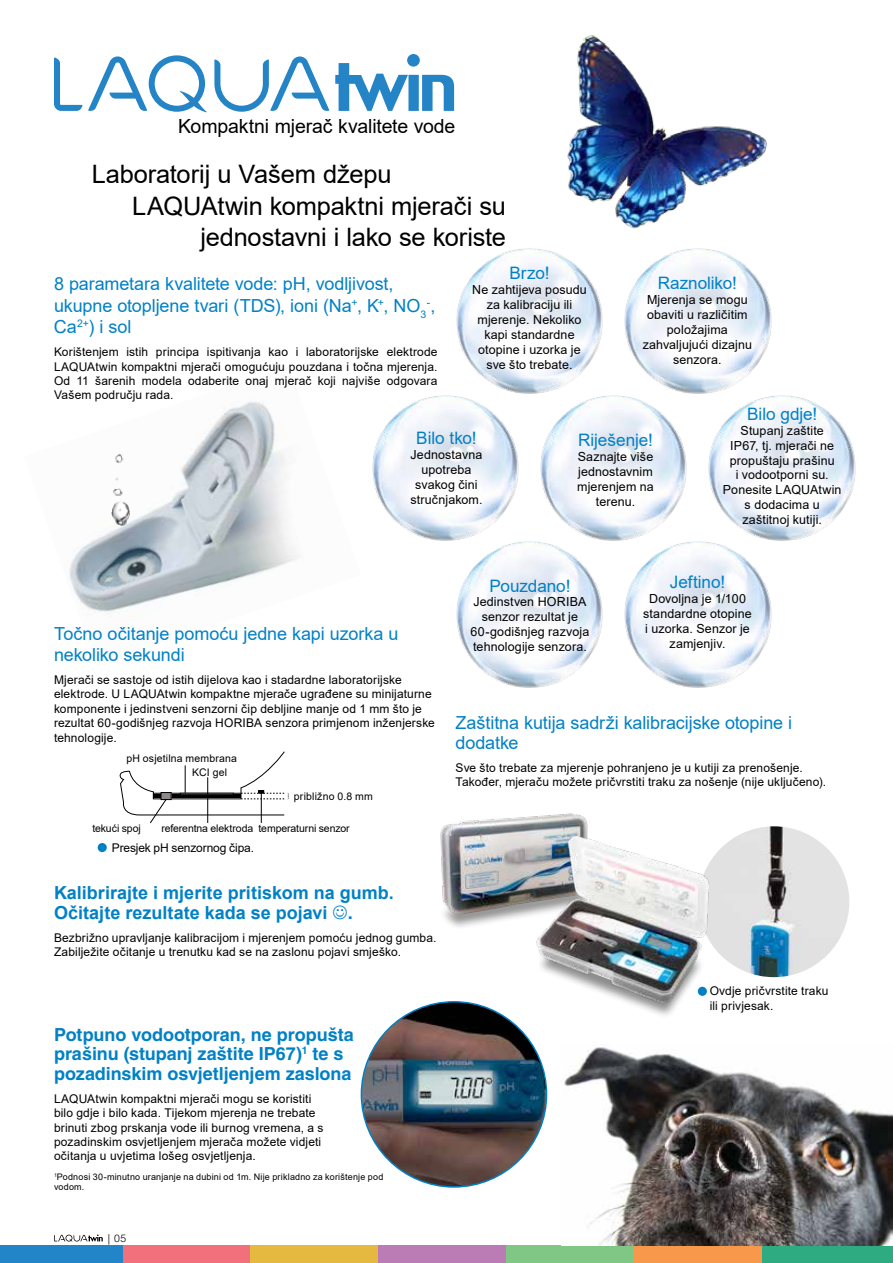
<style>
.page{position:relative;width:893px;height:1263px;background:#fff}
.page>*{position:absolute;margin:0;border:0;box-sizing:border-box;transform-origin:0 0}
.t1{font:25.35px/30.5px "Arial";letter-spacing:-.005em;color:#000;text-align:right}
.t2{font:19.5px "Arial";letter-spacing:-.005em;color:#000}
.t3{font:18px/21.6px "Arial";letter-spacing:-.005em;color:#0081c6}
.t4{font:700 18px/19.5px "Helvetica LT Std";color:#0081c6}
.t5{font:700 18px/19.5px "Arial";color:#0081c6}
.t6{font:17.1px "Arial";color:#0081c6}
.t7{font:12.45px/15px "Arial";letter-spacing:.01em;color:#000;text-align:center}
.t8{font:12px/14.4px "Arial";letter-spacing:.01em;color:#000}
.t9{font:12px "Arial";letter-spacing:-.015em;color:#000}
.t10{font:10.5px "Arial";letter-spacing:-.005em;color:#000}
.t11{font:10.5px "Arial";letter-spacing:.015em;color:#000}
.t12{font:300 10.5px "Helvetica LT Std";color:#000}
.t13{font:10.5px "Arial";color:#0081c6}
.t14{font:9px/10.8px "Arial";letter-spacing:.02em;color:#000}
.s1{font-size:18px}
.s2{font-family:"Helvetica LT Std"}
</style>
<div class="page">
<div style="left:122px;top:1246px;width:129px;height:17px;background:#f26f7c"></div>
<div style="left:0;top:1246px;width:122px;height:17px;background:#2185c7"></div>
<div style="left:251px;top:1246px;width:128px;height:17px;background:#e5b93f"></div>
<div style="left:379px;top:1246px;width:128px;height:17px;background:#bb7bb5"></div>
<div style="left:507px;top:1246px;width:128px;height:17px;background:#80c786"></div>
<div style="left:635px;top:1246px;width:128px;height:17px;background:#f8984a"></div>
<div style="left:763px;top:1246px;width:130px;height:17px;background:#2eab81"></div>
<svg style="left:54px;top:1234px;width:49px;height:7px"></svg>
<svg style="left:54px;top:54px;width:400px;height:58px"></svg>
<img style="left:69px;top:401px;width:230px;height:216px">
<img style="left:111px;top:455px;width:18px;height:70px">
<svg style="left:119px;top:751px;width:170px;height:73px"></svg>
<div style="left:98px;top:843px;width:9px;height:9px;background:#0081c6;border-radius:50%"></div>
<img style="left:456px;top:248px;width:147px;height:146px">
<img style="left:372px;top:395px;width:147px;height:146px">
<img style="left:540px;top:395px;width:147px;height:146px">
<img style="left:708px;top:395px;width:147px;height:146px">
<img style="left:456px;top:540px;width:147px;height:148px">
<img style="left:624px;top:540px;width:147px;height:148px">
<img style="left:624px;top:248px;width:147px;height:146px">
<img style="left:564px;top:1047px;width:329px;height:199px">
<img style="left:567px;top:35px;width:200px;height:194px">
<img style="left:361px;top:1002px;width:185px;height:185px;border-radius:93px">
<img style="left:698px;top:826px;width:151px;height:151px;border-radius:75px">
<div style="left:439px;top:883px;width:266px;height:136px;background:#000;opacity:.45"></div>
<svg style="left:445px;top:915px;width:91px;height:86px"></svg>
<img style="left:440px;top:813px;width:148px;height:102px">
<img style="left:536px;top:834px;width:174px;height:170px">
<h2 class="t2" style="left:178px;top:112px;width:279px">Kompaktni mjerač kvalitete vode</h2>
<h1 class="t1" style="left:92px;top:158px;width:301px">Laboratorij u Vašem džepu</h1>
<h1 class="t1" style="left:132px;top:191px;width:375px">LAQUAtwin kompaktni mjerači su jednostavni i lako se koriste</h1>
<h3 class="t3" style="left:54px;top:273px;width:374px">8 parametara kvalitete vode: pH, vodljivost, ukupne otopljene tvari (TDS), ioni (Na<sup>+</sup>, K<sup>+</sup>, NO<sub>3</sub></h3>
<p class="t13" style="left:427px;top:295px;width:10px">-<span class="s1">,</span></p>
<h3 class="t3" style="left:54px;top:316px;width:79px">Ca<sup>2+</sup>) i sol</h3>
<p class="t8" style="left:54px;top:345px;width:385px;text-align:justify">Korištenjem istih principa ispitivanja kao i laboratorijske elektrode LAQUAtwin kompaktni mjerači omogućuju pouzdana i točna mjerenja.<br>Od 11 šarenih modela odaberite onaj mjerač koji najviše odgovara Vašem području rada.</p>
<h3 class="t6" style="left:509px;top:262px;width:42px">Brzo!</h3>
<p class="t7" style="left:472px;top:282px;width:116px">Ne zahtijeva posudu za kalibraciju ili mjerenje. Nekoliko kapi standardne otopine i uzorka je sve što trebate.</p>
<h3 class="t6" style="left:658px;top:271px;width:81px">Raznoliko!</h3>
<p class="t7" style="left:643px;top:292px;width:111px">Mjerenja se mogu obaviti u različitim položajima zahvaljujući dizajnu senzora.</p>
<h3 class="t6" style="left:416px;top:426px;width:62px">Bilo tko!</h3>
<p class="t7" style="left:410px;top:447px;width:74px">Jednostavna upotreba svakog čini stručnjakom.</p>
<h3 class="t6" style="left:578px;top:428px;width:77px">Riješenje!</h3>
<p class="t7" style="left:577px;top:449px;width:78px">Saznajte više jednostavnim mjerenjem na terenu.</p>
<h3 class="t6" style="left:747px;top:402px;width:72px">Bilo gdje!</h3>
<p class="t7" style="left:723px;top:423px;width:120px">Stupanj zaštite<br>IP67, tj. mjerači ne propuštaju prašinu<br>i vodootporni su.<br>Ponesite LAQUAtwin s dodacima u zaštitnoj kutiji.</p>
<h3 class="t3" style="left:54px;top:622px;width:346px">Točno očitanje pomoću jedne kapi uzorka u nekoliko sekundi</h3>
<p class="t8" style="left:54px;top:673px;width:382px">Mjerači se sastoje od istih dijelova kao i stadardne laboratorijske elektrode. U LAQUAtwin kompaktne mjerače ugrađene su minijaturne komponente i jedinstveni senzorni čip debljine manje od 1 mm što je rezultat 60-godišnjeg razvoja HORIBA senzora primjenom inženjerske tehnologije.</p>
<p class="t11" style="left:126px;top:751px;width:112px">pH osjetilna membrana</p>
<p class="t10" style="left:192px;top:765px;width:36px">KCI gel</p>
<p class="t11" style="left:294px;top:789px;width:81px">približno 0.8 mm</p>
<p class="t10" style="left:92px;top:821px;width:50px">tekući spoj</p>
<p class="t10" style="left:161px;top:821px;width:190px">referentna elektroda temperaturni senzor</p>
<p class="t9" style="left:112px;top:839px;width:144px">Presjek pH senzornog čipa.</p>
<h3 class="t5" style="left:54px;top:883px;width:341px">Kalibrirajte i mjerite pritiskom na gumb.<br>Očitajte rezultate kada se pojavi <span class="s2">.</span></h3>
<p class="t8" style="left:54px;top:930px;width:384px">Bezbrižno upravljanje kalibracijom i mjerenjem pomoću jednog gumba.<br>Zabilježite očitanje u trenutku kad se na zaslonu pojavi smješko.</p>
<h3 class="t4" style="left:54px;top:1024px;width:301px">Potpuno vodootporan, ne propušta prašinu (stupanj zaštite IP67)<sup>1</sup> te s pozadinskim osvjetljenjem zaslona</h3>
<p class="t8" style="left:54px;top:1091px;width:271px">LAQUAtwin kompaktni mjerači mogu se koristiti bilo gdje i bilo kada. Tijekom mjerenja ne trebate brinuti zbog prskanja vode ili burnog vremena, a s pozadinskim osvjetljenjem mjerača možete vidjeti očitanja u uvjetima lošeg osvjetljenja.</p>
<p class="t14" style="left:54px;top:1171px;width:331px"><sup>1</sup>Podnosi 30-minutno uranjanje na dubini od 1m. Nije prikladno za korištenje pod vodom.</p>
<p class="t12" style="left:108px;top:1231px;width:20px">| 05</p>
<h3 class="t6" style="left:489px;top:574px;width:82px">Pouzdano!</h3>
<p class="t7" style="left:471px;top:594px;width:120px">Jedinstven HORIBA senzor rezultat je<br>60-godišnjeg razvoja tehnologije senzora.</p>
<h3 class="t6" style="left:670px;top:571px;width:57px">Jeftino!</h3>
<p class="t7" style="left:643px;top:591px;width:110px">Dovoljna je 1/100 standardne otopine i uzorka. Senzor je zamjenjiv.</p>
<h3 class="t3" style="left:455px;top:713px;width:338px;line-height:19.5px">Zaštitna kutija sadrži kalibracijske otopine i dodatke</h3>
<p class="t8" style="left:455px;top:760px;width:372px">Sve što trebate za mjerenje pohranjeno je u kutiji za prenošenje.<br>Također, mjeraču možete pričvrstiti traku za nošenje (nije uključeno).</p>
<p class="t8" style="left:710px;top:984px;width:120px">Ovdje pričvrstite traku ili privjesak.</p>
</div>
